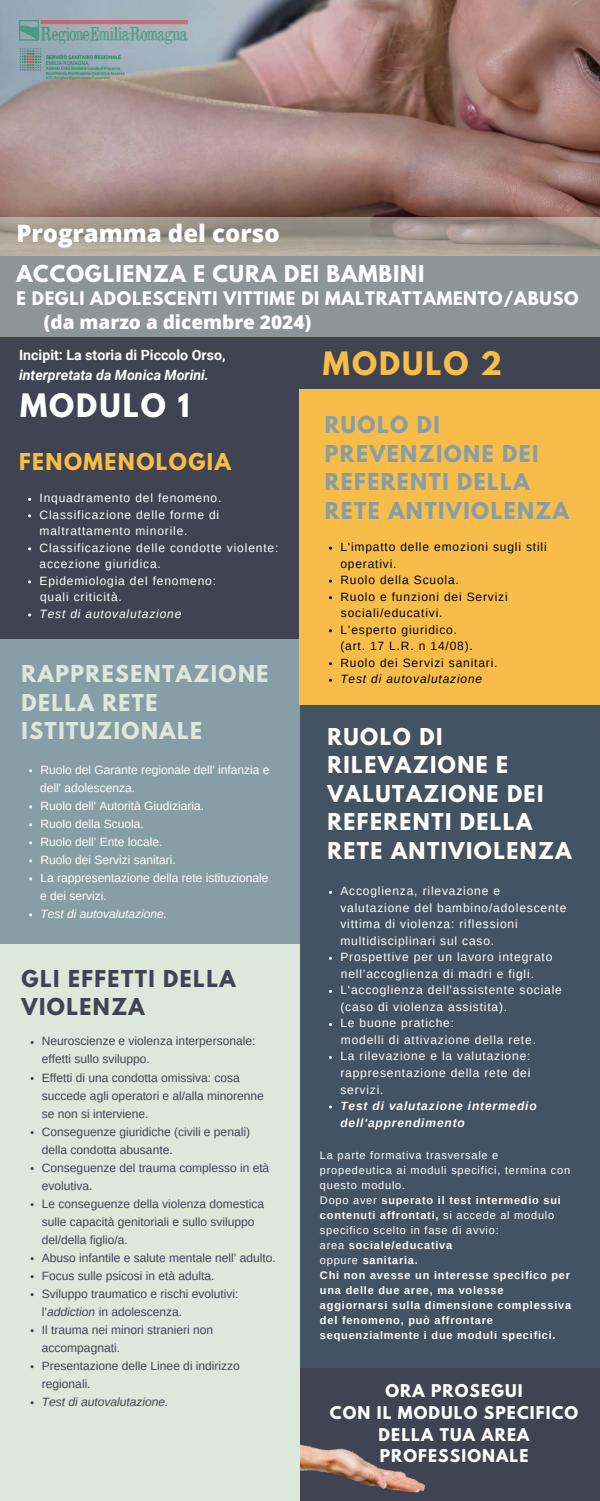
<style>
.page{position:relative;width:600px;height:1501px;background:#fff}
.page>*{position:absolute;margin:0;border:0;box-sizing:border-box;transform-origin:0 0}
.t1{font:700 28.6px "League Spartan";letter-spacing:.07em;color:#f8bd49}
.t2{font:700 28.6px "League Spartan";letter-spacing:.07em;color:#fff}
.t3{font:800 24px "Open Sans";color:#fff}
.t4{font:700 20.6px/28.5px "League Spartan";letter-spacing:.07em;color:#fff}
.t5{font:700 20.6px/28.5px "League Spartan";letter-spacing:.07em;color:#879ea6}
.t6{font:700 20.6px/28.5px "League Spartan";letter-spacing:.07em;color:#dce8dc}
.t7{font:700 20.6px "League Spartan";letter-spacing:.04em;color:#fff}
.t8{font:700 20.6px/28.5px "League Spartan";letter-spacing:.07em;color:#404352}
.t9{font:700 20.6px "League Spartan";letter-spacing:.07em;color:#f8bd49}
.t10{font:800 19px "Open Sans";color:#fff}
.t11{font:700 16.6px "League Spartan";letter-spacing:.04em;color:#fff}
.t12{font:700 15.6px/21.8px "League Spartan";letter-spacing:.07em;color:#fff;text-align:center}
.t13{font:700 14.2px "Roboto";color:#fff}
.t14{font:italic 700 14.2px "Roboto";color:#fff}
.t15{font:12px/18px "Arimo";color:#404352}
.t16{font:12px/16.5px "Arimo";letter-spacing:.07em;color:#fff}
.t17{font:12px/18px "Arimo";color:#fff}
.t18{font:12px/16.5px "Arimo";letter-spacing:.07em;color:#000}
.t19{font:italic 700 12px/16.5px "Arimo";letter-spacing:.07em;color:#fff}
.t20{font:italic 12px "Arimo";color:#fff}
.t21{font:italic 12px "Arimo";color:#404352}
.t22{font:italic 12px "Arimo";letter-spacing:.07em;color:#fff}
.t23{font:italic 12px "Arimo";letter-spacing:.07em;color:#000}
.t24{font:700 11px/15px "Arimo";letter-spacing:.07em;color:#fff}
.s1{font-style:italic}
.s2{font-weight:400}
</style>
<div class="page">
<div style="left:0;top:0;width:600px;height:1500px;background:#404352"></div>
<div style="left:0;top:639px;width:300px;height:304px;background:#879ea6"></div>
<div style="left:300px;top:704px;width:300px;height:663px;background:#435362"></div>
<div style="left:300px;top:388px;width:300px;height:316px;background:#f8bd49"></div>
<img style="left:300px;top:1444px;width:125px;height:49px">
<div style="left:0;top:943px;width:300px;height:557px;background:#dce8dc"></div>
<img style="left:0;top:0;width:600px;height:217px">
<svg style="left:0;top:217px;width:600px;height:120px;background:#949693"></svg>
<img style="left:16px;top:44px;width:111px;height:38px">
<img style="left:19px;top:20px;width:168px;height:24px">
<h2 class="t3" style="left:16px;top:216px;width:265px">Programma del corso</h2>
<h3 class="t7" style="left:16px;top:264px;width:410px">ACCOGLIENZA E CURA DEI BAMBINI</h3>
<h3 class="t11" style="left:16px;top:290px;width:564px">E DEGLI ADOLESCENTI VITTIME DI MALTRATTAMENTO/ABUSO</h3>
<h3 class="t10" style="left:44px;top:309px;width:269px">(da marzo a dicembre 2024)</h3>
<p class="t13" style="left:19px;top:347px;width:208px">Incipit: La storia di Piccolo Orso,</p>
<p class="t14" style="left:19px;top:366px;width:191px">interpretata da Monica Morini.</p>
<h1 class="t2" style="left:20px;top:391px;width:171px">MODULO 1</h1>
<h3 class="t9" style="left:19px;top:451px;width:213px">FENOMENOLOGIA</h3>
<p class="t16" style="left:40px;top:490px;width:240px">Inquadramento del fenomeno.<br>Classificazione delle forme di maltrattamento minorile.<br>Classificazione delle condotte violente: accezione giuridica.<br>Epidemiologia del fenomeno:<br>quali criticità.</p>
<p class="t22" style="left:40px;top:607px;width:143px">Test di autovalutazione</p>
<h3 class="t6" style="left:22px;top:662px;width:248px">RAPPRESENTAZIONE<br>DELLA RETE<br>ISTITUZIONALE</h3>
<p class="t17" style="left:40px;top:760px;width:231px">Ruolo del Garante regionale dell' infanzia e dell' adolescenza.<br>Ruolo dell' Autorità Giudiziaria.<br>Ruolo della Scuola.<br>Ruolo dell’ Ente locale.<br>Ruolo dei Servizi sanitari.<br>La rappresentazione della rete istituzionale e dei servizi.</p>
<p class="t20" style="left:41px;top:906px;width:128px">Test di autovalutazione.</p>
<h3 class="t8" style="left:22px;top:966px;width:216px">GLI EFFETTI DELLA<br>VIOLENZA</h3>
<p class="t15" style="left:42px;top:1032px;width:235px">Neuroscienze e violenza interpersonale: effetti sullo sviluppo.<br>Effetti di una condotta omissiva: cosa succede agli operatori e al/alla minorenne se non si interviene.<br>Conseguenze giuridiche (civili e penali) della condotta abusante.<br>Conseguenze del trauma complesso in età evolutiva.<br>Le conseguenze della violenza domestica sulle capacità genitoriali e sullo sviluppo del/della figlio/a.<br>Abuso infantile e salute mentale nell’ adulto.<br>Focus sulle psicosi in età adulta.<br>Sviluppo traumatico e rischi evolutivi: l’<span class="s1">addiction</span> in adolescenza.<br>Il trauma nei minori stranieri non accompagnati.<br>Presentazione delle Linee di indirizzo regionali.</p>
<p class="t21" style="left:42px;top:1394px;width:128px">Test di autovalutazione.</p>
<h1 class="t1" style="left:323px;top:349px;width:181px">MODULO 2</h1>
<h3 class="t5" style="left:325px;top:413px;width:246px">RUOLO DI<br>PREVENZIONE DEI<br>REFERENTI DELLA<br>RETE ANTIVIOLENZA</h3>
<p class="t18" style="left:340px;top:538px;width:208px">L'impatto delle emozioni sugli stili operativi.<br>Ruolo della Scuola.<br>Ruolo e funzioni dei Servizi sociali/educativi.<br>L’esperto giuridico.<br>(art. 17 L.R. n 14/08).<br>Ruolo dei Servizi sanitari.</p>
<p class="t23" style="left:340px;top:672px;width:143px">Test di autovalutazione</p>
<h3 class="t4" style="left:327px;top:725px;width:246px">RUOLO DI<br>RILEVAZIONE E<br>VALUTAZIONE DEI<br>REFERENTI DELLA<br>RETE ANTIVIOLENZA</h3>
<p class="t16" style="left:340px;top:882px;width:228px">Accoglienza, rilevazione e valutazione del bambino/adolescente vittima di violenza: riflessioni multidisciplinari sul caso.<br>Prospettive per un lavoro integrato nell’accoglienza di madri e figli.<br>L'accoglienza dell'assistente sociale (caso di violenza assistita).<br>Le buone pratiche:<br>modelli di attivazione della rete.<br>La rilevazione e la valutazione: rappresentazione della rete dei servizi.</p>
<p class="t19" style="left:340px;top:1097px;width:198px">Test di valutazione intermedio dell'apprendimento</p>
<p class="t24" style="left:320px;top:1147px;width:253px"><span class="s2">La parte formativa trasversale e propedeutica ai moduli specifici, termina con questo modulo.<br>Dopo aver</span> superato il test intermedio sui contenuti affrontati, <span class="s2">si accede al modulo specifico scelto in fase di avvio:<br>area</span> sociale/educativa<br><span class="s2">oppure</span> sanitaria.<br>Chi non avesse un interesse specifico per una delle due aree, ma volesse aggiornarsi sulla dimensione complessiva del fenomeno, può affrontare sequenzialmente i due moduli specifici.</p>
<p class="t12" style="left:330px;top:1381px;width:250px">ORA PROSEGUI<br>CON IL MODULO SPECIFICO<br>DELLA TUA AREA<br>PROFESSIONALE</p>
</div>
